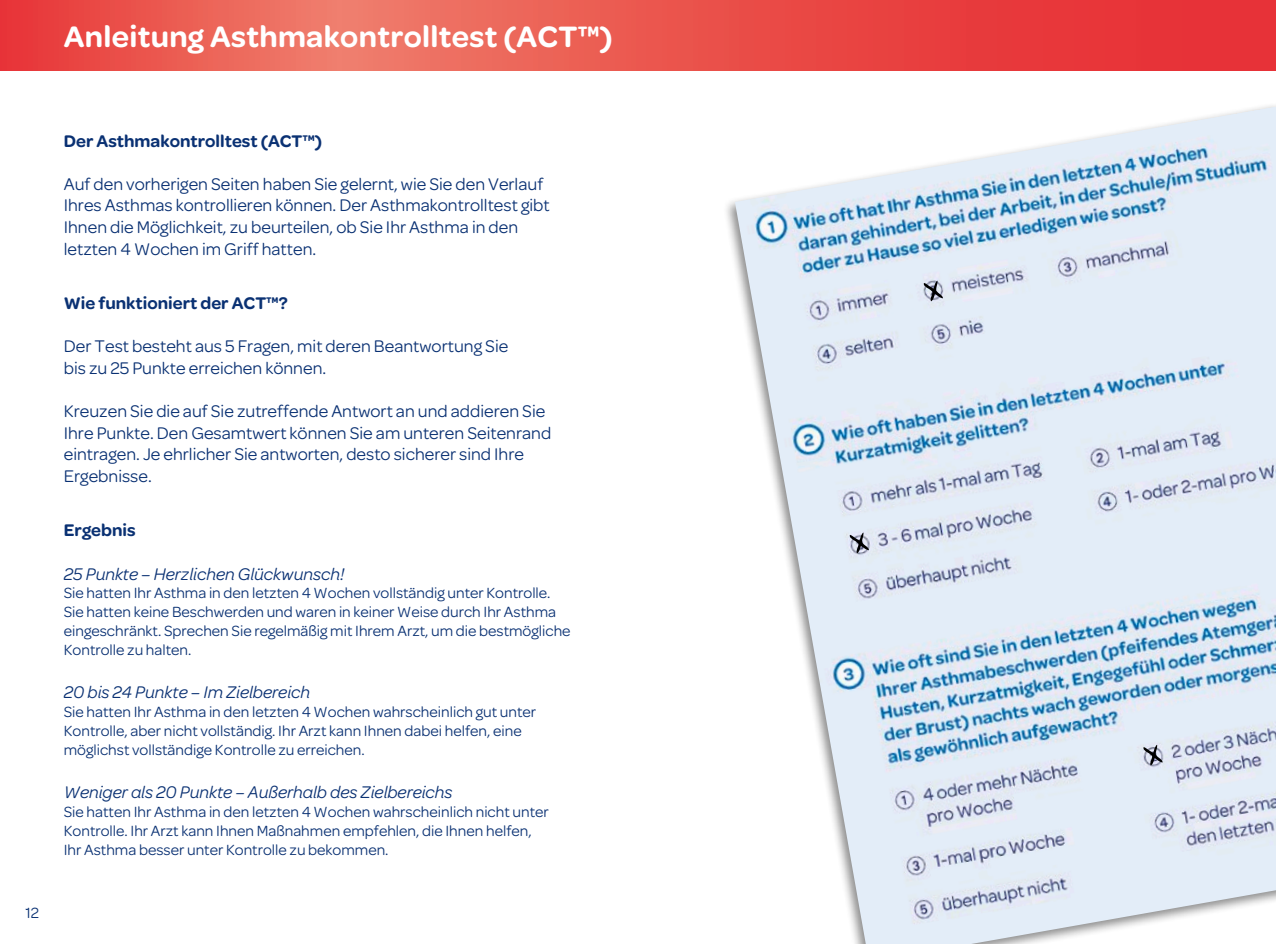
<style>
.page{position:relative;width:1276px;height:944px;background:#fff}
.page>*{position:absolute;margin:0;border:0;box-sizing:border-box;transform-origin:0 0}
.t1{font:600 31.5px "Omnes";letter-spacing:.01em;color:#fff}
.t2{font:18px/21.6px "Omnes";color:#0a3173}
.t3{font:italic 18px "Omnes";color:#0a3173}
.t4{font:600 18px "Omnes";color:#0a3173}
.t5{font:15.75px/18.9px "Omnes";color:#0a3173}
</style>
<div class="page">
<svg style="left:0;top:0;width:638px;height:70px;background:#eb6157"></svg>
<div style="left:638px;top:0;width:638px;height:70px;background:linear-gradient(to right,#ea524b,#e62c34)"></div>
<img style="left:735px;top:107px;width:541px;height:837px">
<svg style="left:923px;top:280px;width:20px;height:22px"></svg>
<svg style="left:849px;top:532px;width:20px;height:22px"></svg>
<svg style="left:1143px;top:744px;width:19px;height:22px"></svg>
<h1 class="t1" style="left:64px;top:19px;width:550px">Anleitung Asthmakontrolltest (ACT™)</h1>
<p class="t5" style="left:26px;top:904px;width:15px">12</p>
<p class="t4" style="left:64px;top:130px;width:260px">Der Asthmakontrolltest (ACT™)</p>
<p class="t2" style="left:64px;top:173px;width:487px">Auf den vorherigen Seiten haben Sie gelernt, wie Sie den Verlauf Ihres Asthmas kontrollieren können. Der Asthmakontrolltest gibt Ihnen die Möglichkeit, zu beurteilen, ob Sie Ihr Asthma in den letzten 4 Wochen im Griff hatten.</p>
<p class="t4" style="left:64px;top:293px;width:225px">Wie funktioniert der ACT™?</p>
<p class="t2" style="left:64px;top:336px;width:446px">Der Test besteht aus 5 Fragen, mit deren Beantwortung Sie bis zu 25 Punkte erreichen können.</p>
<p class="t2" style="left:64px;top:400px;width:489px">Kreuzen Sie die auf Sie zutreffende Antwort an und addieren Sie Ihre Punkte. Den Gesamtwert können Sie am unteren Seitenrand eintragen. Je ehrlicher Sie antworten, desto sicherer sind Ihre Ergebnisse.</p>
<p class="t4" style="left:64px;top:520px;width:73px">Ergebnis</p>
<p class="t3" style="left:64px;top:564px;width:282px">25 Punkte – Herzlichen Glückwunsch!</p>
<p class="t5" style="left:64px;top:584px;width:508px">Sie hatten Ihr Asthma in den letzten 4 Wochen vollständig unter Kontrolle.<br>Sie hatten keine Beschwerden und waren in keiner Weise durch Ihr Asthma eingeschränkt. Sprechen Sie regelmäßig mit Ihrem Arzt, um die bestmögliche Kontrolle zu halten.</p>
<p class="t3" style="left:64px;top:682px;width:248px">20 bis 24 Punkte – Im Zielbereich</p>
<p class="t5" style="left:64px;top:703px;width:474px">Sie hatten Ihr Asthma in den letzten 4 Wochen wahrscheinlich gut unter<br>Kontrolle, aber nicht vollständig. Ihr Arzt kann Ihnen dabei helfen, eine möglichst vollständige Kontrolle zu erreichen.</p>
<p class="t3" style="left:64px;top:782px;width:390px">Weniger als 20 Punkte – Außerhalb des Zielbereichs</p>
<p class="t5" style="left:64px;top:803px;width:486px">Sie hatten Ihr Asthma in den letzten 4 Wochen wahrscheinlich nicht unter<br>Kontrolle. Ihr Arzt kann Ihnen Maßnahmen empfehlen, die Ihnen helfen,<br>Ihr Asthma besser unter Kontrolle zu bekommen.</p>
</div>
